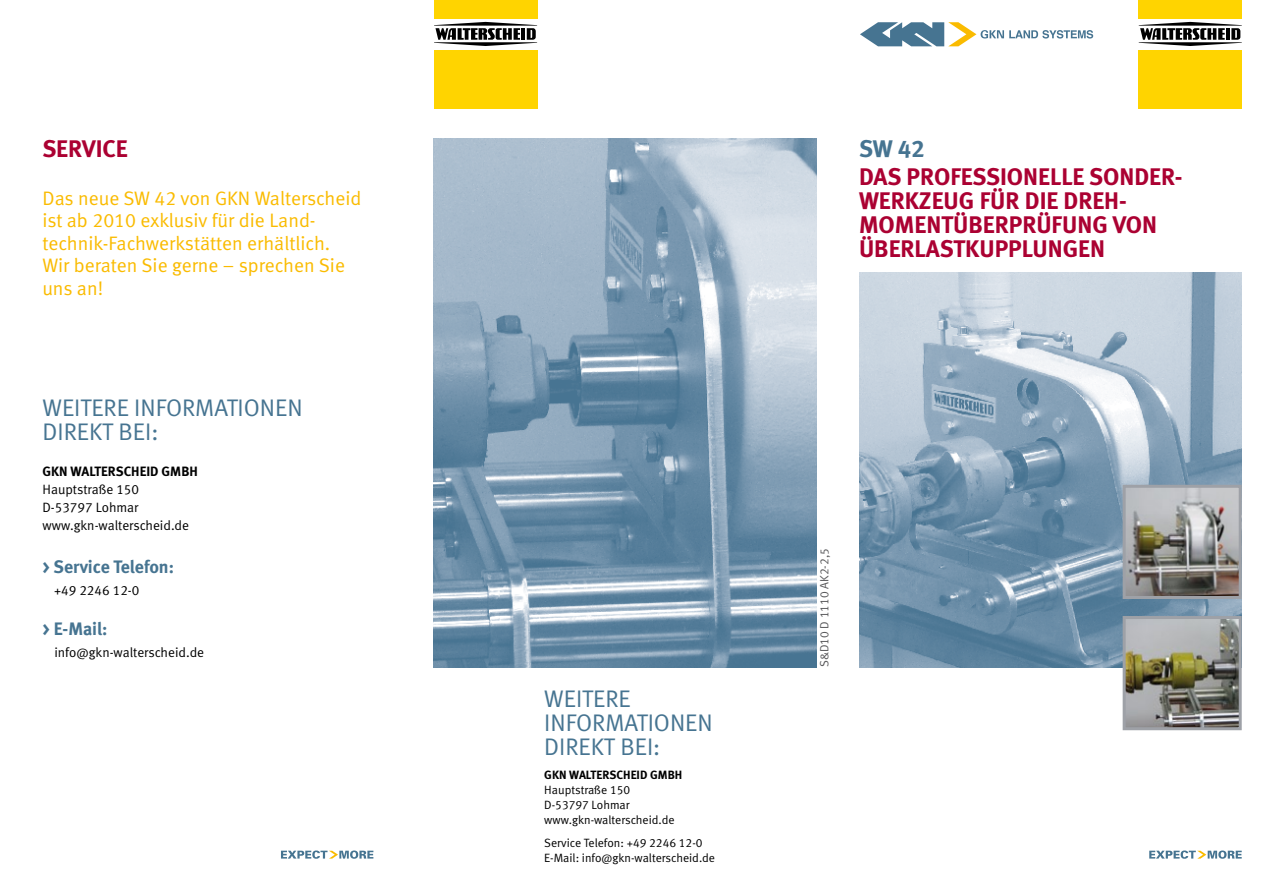
<style>
.page{position:relative;width:1263px;height:893px;background:#fff}
.page>*{position:absolute;margin:0;border:0;box-sizing:border-box;transform-origin:0 0}
.t1{font:24px/24px "Meta Bold LF";color:#ab0132}
.t2{font:24px/24px "Meta Normal LF";color:#467491}
.t3{font:24px "Meta Bold LF";color:#467491}
.t4{font:19.5px/22.5px "Meta Normal LF";color:#fabb00}
.t5{font:18px "Meta Bold LF";color:#467491}
.t6{font:13.5px/18px "Meta Normal LF";color:#000}
.t7{font:13.5px "Meta Bold LF";color:#000}
.t8{font:12px/15px "Meta Normal LF";color:#000}
.t9{font:12px "Meta Bold LF";color:#000}
.t10{font:12px "Meta Normal LF";color:#58585a}
</style>
<div class="page">
<svg style="left:1139px;top:22px;width:103px;height:24px"></svg>
<div style="left:1139px;top:0;width:103px;height:18px;background:#ffd400"></div>
<div style="left:1139px;top:50px;width:103px;height:59px;background:#ffd400"></div>
<img style="left:859px;top:272px;width:383px;height:395px">
<img style="left:1127px;top:620px;width:111px;height:106px">
<div style="left:1123px;top:616px;width:119px;height:114px;border:3px solid #9ea1a7"></div>
<img style="left:1127px;top:489px;width:111px;height:106px">
<div style="left:1123px;top:485px;width:119px;height:114px;border:3px solid #9ea1a7"></div>
<svg style="left:1149px;top:850px;width:93px;height:9px"></svg>
<svg style="left:434px;top:22px;width:103px;height:24px"></svg>
<div style="left:434px;top:0;width:103px;height:18px;background:#ffd400"></div>
<div style="left:434px;top:50px;width:103px;height:59px;background:#ffd400"></div>
<svg style="left:281px;top:850px;width:92px;height:9px"></svg>
<img style="left:434px;top:138px;width:382px;height:529px">
<svg style="left:860px;top:22px;width:233px;height:24px"></svg>
<p class="t1" style="left:43px;top:136px;width:26px">SERVI</p>
<p class="t1" style="left:103px;top:136px;width:25px">CE</p>
<p class="t4" style="left:43px;top:187px;width:320px">Das neue SW 42 von GKN Walterscheid ist ab 2010 exklusiv für die Land&shy;technik-Fachwerkstätten erhältlich.<br>Wir beraten Sie gerne – sprechen Sie uns an!</p>
<p class="t2" style="left:43px;top:395px;width:262px">WEITERE INFORMATIONEN<br>DIREKT BEI:</p>
<p class="t7" style="left:43px;top:463px;width:9px">GKN</p>
<p class="t7" style="left:70px;top:463px;width:19px">WALTER</p>
<p class="t7" style="left:116px;top:463px;width:56px">SCHEI D GMBH</p>
<p class="t6" style="left:43px;top:480px;width:148px">Hauptstraße 150<br>D-53797 Lohmar www.gkn-walterscheid.de</p>
<p class="t5" style="left:43px;top:556px;width:133px">&gt; SERVICE TELEFON:</p>
<p class="t6" style="left:54px;top:581px;width:87px">+49 2246 12-0</p>
<p class="t5" style="left:43px;top:618px;width:66px">&gt; E-MAIL:</p>
<p class="t6" style="left:54px;top:643px;width:151px">info@gkn-walterscheid.de</p>
<p class="t3" style="left:859px;top:134px;width:67px">SW 42</p>
<p class="t1" style="left:859px;top:165px;width:325px">DAS PROFESSIONELLE SONDER-<br>WERKZEUG FÜR DIE DREH-<br>MOMENTÜBERPRÜFUNG VON<br>ÜBERLASTKUPPLUNGEN</p>
<p class="t2" style="left:544px;top:687px;width:170px">WEITERE<br>INFORMATIONEN<br>DIREKT BEI:</p>
<p class="t9" style="left:544px;top:768px;width:8px">GKN</p>
<p class="t9" style="left:569px;top:768px;width:17px">WALTER</p>
<p class="t9" style="left:609px;top:768px;width:50px">SCHEI D GMBH</p>
<p class="t8" style="left:544px;top:782px;width:132px">Hauptstraße 150<br>D-53797 Lohmar www.gkn-walterscheid.de</p>
<p class="t8" style="left:544px;top:836px;width:172px">Service Telefon: +49 2246 12-0<br>E-Mail: info@gkn-walterscheid.de</p>
<p class="t10" style="left:817px;top:667px;width:120px;rotate:-90deg">S&amp;D10 D 1110 AK2-2,5</p>
</div>
